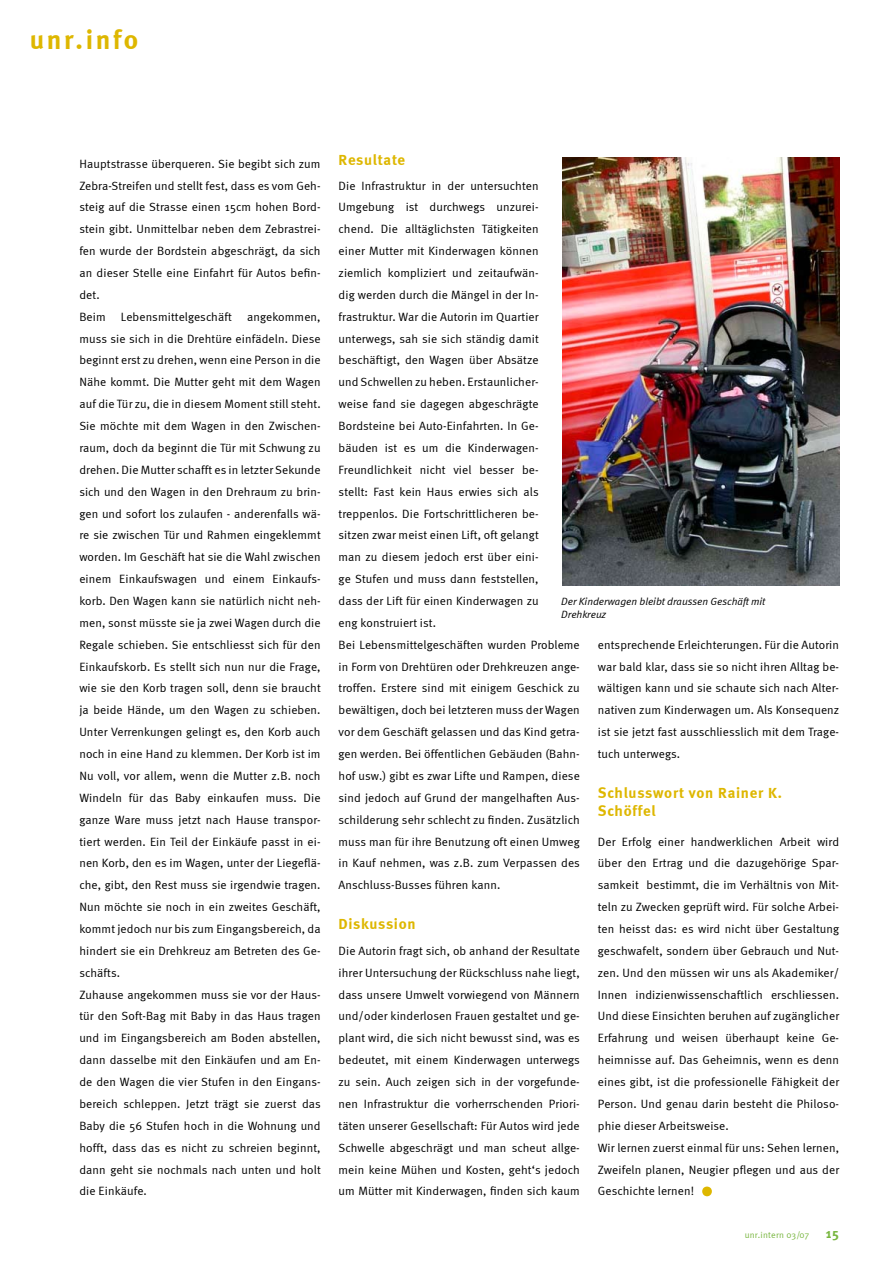
<style>
.page{position:relative;width:893px;height:1263px;background:#fff}
.page>*{position:absolute;margin:0;border:0;box-sizing:border-box;transform-origin:0 0}
.t1{font:72px "Meta Normal";color:#deb700}
.t2{font:700 27px "Meta";letter-spacing:.1em;color:#deb700}
.t3{font:700 15px/18px "Meta";letter-spacing:.05em;color:#deb700}
.t4{font:12px/21.9px "Meta Normal";letter-spacing:.01em;color:#000;text-align:justify}
.t5{font:italic 10.5px/12.6px "Meta Normal";color:#000}
.t6{font:9px "Meta Normal";letter-spacing:.025em;color:#78b63f}
.s1{font-family:"Meta";font-weight:700;font-size:13.5px}
</style>
<div class="page">
<img style="left:563px;top:157px;width:276px;height:428px">
<h2 class="t2" style="left:30px;top:23px;width:110px">unr.info</h2>
<p class="t4" style="left:79px;top:152px;width:243px;text-align:left">Hauptstrasse überqueren. Sie begibt sich zum Zebra-Streifen und stellt fest, dass es vom Geh&shy;steig auf die Strasse einen 15cm hohen Bord&shy;stein gibt. Unmittelbar neben dem Zebrastrei&shy;fen wurde der Bordstein abgeschrägt, da sich an dieser Stelle eine Einfahrt für Autos befin&shy;det.<br>Beim</p>
<p class="t4" style="left:79px;top:305px;width:243px;text-align:left;text-indent:168px">angekommen, muss sie sich in die Drehtüre einfädeln. Diese beginnt erst zu drehen, wenn eine Person in die Nähe kommt. Die Mutter geht mit dem Wagen auf die Tür zu, die in diesem Moment still steht.<br>Sie möchte mit dem Wagen in den Zwischen&shy;raum, doch da beginnt die Tür mit Schwung zu drehen. Die Mutter schafft es in letzter Sekunde sich und den Wagen in den Drehraum zu brin&shy;gen und sofort los zulaufen - anderenfalls wä&shy;re sie zwischen Tür und Rahmen eingeklemmt worden. Im Geschäft hat sie die Wahl zwischen einem Einkaufswagen und einem Einkaufs&shy;korb. Den Wagen kann sie natürlich nicht neh&shy;men, sonst müsste sie ja zwei Wagen durch die Regale schieben. Sie entschliesst sich für den Einkaufskorb. Es stellt sich nun nur die Frage, wie sie den Korb tragen soll, denn sie braucht ja beide Hände, um den Wagen zu schieben.<br>Unter Verrenkungen gelingt es, den Korb auch noch in eine Hand zu klemmen. Der Korb ist im Nu voll, vor allem, wenn die Mutter z.B. noch Windeln für das Baby einkaufen muss. Die ganze Ware muss jetzt nach Hause transpor&shy;tiert werden. Ein Teil der Einkäufe passt in ei&shy;nen Korb, den es im Wagen, unter der Liegeflä&shy;che, gibt, den Rest muss sie irgendwie tragen.<br>Nun möchte sie noch in ein zweites Geschäft, kommt jedoch nur bis zum Eingangsbereich, da hindert sie ein Drehkreuz am Betreten des Ge&shy;schäfts.<br>Zuhause angekommen muss sie vor der Haus&shy;tür den Soft-Bag mit Baby in das Haus tragen und im Eingangsbereich am Boden abstellen, dann dasselbe mit den Einkäufen und am En&shy;de den Wagen die vier Stufen in den Eingans&shy;bereich schleppen. Jetzt trägt sie zuerst das Baby die 56 Stufen hoch in die Wohnung und hofft, dass das es nicht zu schreien beginnt, dann geht sie nochmals nach unten und holt die Einkäufe.</p>
<p class="t4" style="left:121px;top:305px;width:112px">Lebensmittelgeschäft</p>
<p class="t3" style="left:339px;top:150px;width:68px">Resultate</p>
<p class="t4" style="left:339px;top:174px;width:202px">Die Infrastruktur in der untersuchten Umgebung ist durchwegs unzurei&shy;chend. Die alltäglichsten Tätigkeiten einer Mutter mit Kinderwagen können ziemlich kompliziert und zeitaufwän&shy;dig werden durch die Mängel in der In&shy;frastruktur. War die Autorin im Quartier unterwegs, sah sie sich ständig damit beschäftigt, den Wagen über Absätze und Schwellen zu heben. Erstaunlicher&shy;weise fand sie dagegen abgeschrägte Bordsteine bei Auto-Einfahrten. In Ge&shy;bäuden ist es um die Kinderwagen-Freundlichkeit nicht viel besser be&shy;stellt: Fast kein Haus erwies sich als treppenlos. Die Fortschrittlicheren be&shy;sitzen zwar meist einen Lift, oft gelangt man zu diesem jedoch erst über eini&shy;ge Stufen und muss dann feststellen, dass der Lift für einen Kinderwagen zu eng konstruiert ist.</p>
<p class="t5" style="left:561px;top:595px;width:206px">Der Kinderwagen bleibt draussen Geschäft mit<br>Drehkreuz</p>
<p class="t4" style="left:339px;top:633px;width:243px">Bei Lebensmittelgeschäften wurden Probleme in Form von Drehtüren oder Drehkreuzen ange&shy;troffen. Erstere sind mit einigem Geschick zu bewältigen, doch bei letzteren muss der Wagen vor dem Geschäft gelassen und das Kind getra&shy;gen werden. Bei öffentlichen Gebäuden (Bahn&shy;hof usw.) gibt es zwar Lifte und Rampen, diese sind jedoch auf Grund der mangelhaften Aus&shy;schilderung sehr schlecht zu finden. Zusätzlich muss man für ihre Benutzung oft einen Umweg in Kauf nehmen, was z.B. zum Verpassen des Anschluss-Busses führen kann.</p>
<p class="t3" style="left:339px;top:915px;width:79px">Diskussion</p>
<p class="t4" style="left:339px;top:939px;width:243px">Die Autorin fragt sich, ob anhand der Resultate ihrer Untersuchung der Rückschluss nahe liegt, dass unsere Umwelt vorwiegend von Männern und/oder kinderlosen Frauen gestaltet und ge&shy;plant wird, die sich nicht bewusst sind, was es bedeutet, mit einem Kinderwagen unterwegs zu sein. Auch zeigen sich in der vorgefunde&shy;nen Infrastruktur die vorherrschenden Priori&shy;täten unserer Gesellschaft: Für Autos wird jede Schwelle abgeschrägt und man scheut allge&shy;mein keine Mühen und Kosten, geht‘s jedoch um Mütter mit Kinderwagen, finden sich kaum</p>
<p class="t4" style="left:598px;top:633px;width:243px">entsprechende Erleichterungen. Für die Autorin war bald klar, dass sie so nicht ihren Alltag be&shy;wältigen kann und sie schaute sich nach Alter&shy;nativen zum Kinderwagen um. Als Konsequenz ist sie jetzt fast ausschliesslich mit dem Trage&shy;tuch unterwegs.</p>
<p class="t3" style="left:598px;top:783px;width:186px">Schlusswort von Rainer K.<br>Schöffel</p>
<p class="t4" style="left:598px;top:830px;width:243px;text-align:left">Der Erfolg einer handwerklichen Arbeit wird über den Ertrag und die dazugehörige Spar&shy;samkeit bestimmt, die im Verhältnis von Mit&shy;teln zu Zwecken geprüft wird. Für solche Arbei&shy;ten heisst das: es wird nicht über Gestaltung geschwafelt, sondern über Gebrauch und Nut&shy;zen. Und den müssen wir uns als Akademiker/ Innen indizienwissenschaftlich erschliessen.<br>Und diese Einsichten beruhen auf zugänglicher Erfahrung und weisen überhaupt keine Ge&shy;heimnisse auf. Das Geheimnis, wenn es denn eines gibt, ist die professionelle Fähigkeit der Person. Und genau darin besteht die Philoso&shy;phie dieser Arbeitsweise.<br>Wir lernen zuerst einmal für uns: Sehen lernen, Zweifeln planen, Neugier pflegen und aus der Geschichte lernen!</p>
<h1 class="t1" style="left:697px;top:1129px;width:21px">.</h1>
<p class="t6" style="left:745px;top:1230px;width:96px">unr.intern 03/07 <span class="s1">15</span></p>
</div>
